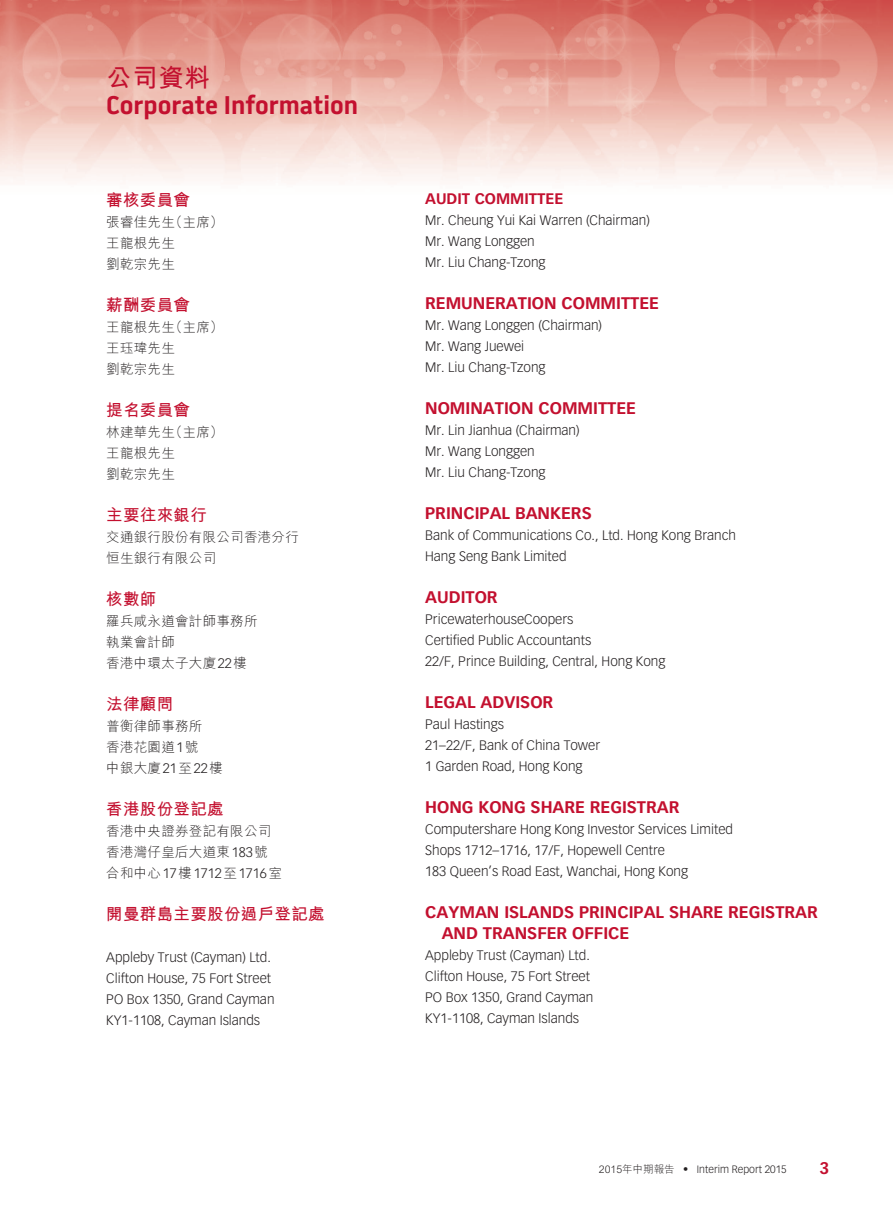
<style>
.page{position:relative;width:893px;height:1212px;background:#fff}
.page>*{position:absolute;margin:0;border:0;box-sizing:border-box;transform-origin:0 0}
.t1{font:700 25.5px "Battersea";color:#c3102f}
.t2{font:700 25.5px "M Hei HK";color:#c3102f}
._01_H1_E{font:700 16.5px "Vectora LT Std";color:#c3102f}
._001_H1_C{font:700 16.5px "M Hei HK";letter-spacing:.02em;color:#c3102f}
._02_H2_E{font:700 15px "Vectora LT Std";color:#c3102f}
._00_txt_E{font:300 13.5px "Vectora LT Std";color:#231f20}
._000_txt_C{font:300 13.5px "M Hei HK";letter-spacing:.02em;color:#231f20}
._000_txt_C-2{font:300 13.5px "Vectora LT Std";color:#231f20}
.t3{font:300 10.5px "Vectora LT Std";color:#231f20}
.s1{font-family:"Vectora LT Std"}
.s2{font-family:"M Hei HK"}
</style>
<div class="page">
<img style="left:0;top:0;width:893px;height:184px">
<p class="t2" style="left:106px;top:59px;width:105px">公司資料</p>
<p class="t1" style="left:106px;top:89px;width:253px">Corporate Information</p>
<p class="_001_H1_C" style="left:106px;top:188px;width:85px">審核委員會</p>
<p class="_000_txt_C" style="left:106px;top:215px;width:119px">張睿佳先生（主席）</p>
<p class="_000_txt_C" style="left:106px;top:236px;width:70px">王龍根先生</p>
<p class="_000_txt_C" style="left:106px;top:257px;width:70px">劉乾宗先生</p>
<p class="_001_H1_C" style="left:106px;top:293px;width:85px">薪酬委員會</p>
<p class="_000_txt_C" style="left:106px;top:320px;width:119px">王龍根先生（主席）</p>
<p class="_000_txt_C" style="left:106px;top:341px;width:70px">王珏瑋先生</p>
<p class="_000_txt_C" style="left:106px;top:362px;width:70px">劉乾宗先生</p>
<p class="_001_H1_C" style="left:106px;top:398px;width:85px">提名委員會</p>
<p class="_000_txt_C" style="left:106px;top:425px;width:119px">林建華先生（主席）</p>
<p class="_000_txt_C" style="left:106px;top:446px;width:70px">王龍根先生</p>
<p class="_000_txt_C" style="left:106px;top:467px;width:70px">劉乾宗先生</p>
<p class="_001_H1_C" style="left:106px;top:503px;width:102px">主要往來銀行</p>
<p class="_000_txt_C" style="left:106px;top:530px;width:194px">交通銀行股份有限公司香港分行</p>
<p class="_000_txt_C" style="left:106px;top:551px;width:111px">恒生銀行有限公司</p>
<p class="_001_H1_C" style="left:106px;top:587px;width:52px">核數師</p>
<p class="_000_txt_C" style="left:106px;top:614px;width:153px">羅兵咸永道會計師事務所</p>
<p class="_000_txt_C" style="left:106px;top:635px;width:70px">執業會計師</p>
<p class="_000_txt_C" style="left:106px;top:656px;width:142px">香港中環太子大廈<span class="s1">22</span>樓</p>
<p class="_001_H1_C" style="left:106px;top:692px;width:68px">法律顧問</p>
<p class="_000_txt_C" style="left:106px;top:719px;width:98px">普衡律師事務所</p>
<p class="_000_txt_C" style="left:106px;top:740px;width:94px">香港花園道<span class="s1">1</span>號</p>
<p class="_000_txt_C" style="left:106px;top:761px;width:118px">中銀大廈<span class="s1">21</span>至<span class="s1">22</span>樓</p>
<p class="_001_H1_C" style="left:106px;top:797px;width:119px">香港股份登記處</p>
<p class="_000_txt_C" style="left:106px;top:824px;width:166px">香港中央證券登記有限公司</p>
<p class="_000_txt_C" style="left:106px;top:845px;width:163px">香港灣仔皇后大道東<span class="s1">183</span>號</p>
<p class="_000_txt_C-2" style="left:106px;top:865px;width:177px"><span class="s2">合和中心</span>17<span class="s2">樓</span>1712<span class="s2">至</span>1716<span class="s2">室</span></p>
<p class="_001_H1_C" style="left:106px;top:902px;width:220px">開曼群島主要股份過戶登記處</p>
<p class="_000_txt_C-2" style="left:106px;top:949px;width:166px">Appleby Trust (Cayman) Ltd.</p>
<p class="_000_txt_C-2" style="left:106px;top:970px;width:166px">Clifton House, 75 Fort Street</p>
<p class="_000_txt_C-2" style="left:106px;top:991px;width:170px">PO Box 1350, Grand Cayman</p>
<p class="_000_txt_C-2" style="left:106px;top:1012px;width:155px">KY1-1108, Cayman Islands</p>
<p class="_02_H2_E" style="left:425px;top:189px;width:140px">AUDIT COMMITTEE</p>
<p class="_00_txt_E" style="left:425px;top:212px;width:226px">Mr. Cheung Yui Kai Warren (Chairman)</p>
<p class="_00_txt_E" style="left:425px;top:233px;width:111px">Mr. Wang Longgen</p>
<p class="_00_txt_E" style="left:425px;top:254px;width:122px">Mr. Liu Chang-Tzong</p>
<p class="_01_H1_E" style="left:425px;top:293px;width:235px">REMUNERATION COMMITTEE</p>
<p class="_00_txt_E" style="left:425px;top:317px;width:178px">Mr. Wang Longgen (Chairman)</p>
<p class="_00_txt_E" style="left:425px;top:338px;width:101px">Mr. Wang Juewei</p>
<p class="_00_txt_E" style="left:425px;top:359px;width:122px">Mr. Liu Chang-Tzong</p>
<p class="_01_H1_E" style="left:425px;top:398px;width:212px">NOMINATION COMMITTEE</p>
<p class="_00_txt_E" style="left:425px;top:422px;width:156px">Mr. Lin Jianhua (Chairman)</p>
<p class="_00_txt_E" style="left:425px;top:443px;width:111px">Mr. Wang Longgen</p>
<p class="_00_txt_E" style="left:425px;top:464px;width:122px">Mr. Liu Chang-Tzong</p>
<p class="_01_H1_E" style="left:425px;top:503px;width:168px">PRINCIPAL BANKERS</p>
<p class="_00_txt_E" style="left:425px;top:527px;width:312px">Bank of Communications Co., Ltd. Hong Kong Branch</p>
<p class="_00_txt_E" style="left:425px;top:548px;width:143px">Hang Seng Bank Limited</p>
<p class="_01_H1_E" style="left:425px;top:587px;width:74px">AUDITOR</p>
<p class="_00_txt_E" style="left:425px;top:611px;width:150px">PricewaterhouseCoopers</p>
<p class="_00_txt_E" style="left:425px;top:632px;width:168px">Certified Public Accountants</p>
<p class="_00_txt_E" style="left:425px;top:653px;width:242px">22/F, Prince Building, Central, Hong Kong</p>
<p class="_01_H1_E" style="left:425px;top:692px;width:130px">LEGAL ADVISOR</p>
<p class="_00_txt_E" style="left:425px;top:716px;width:80px">Paul Hastings</p>
<p class="_00_txt_E" style="left:425px;top:737px;width:176px">21–22/F, Bank of China Tower</p>
<p class="_00_txt_E" style="left:425px;top:758px;width:159px">1 Garden Road, Hong Kong</p>
<p class="_01_H1_E" style="left:425px;top:797px;width:256px">HONG KONG SHARE REGISTRAR</p>
<p class="_00_txt_E" style="left:425px;top:821px;width:309px">Computershare Hong Kong Investor Services Limited</p>
<p class="_00_txt_E" style="left:425px;top:842px;width:241px">Shops 1712–1716, 17/F, Hopewell Centre</p>
<p class="_00_txt_E" style="left:425px;top:863px;width:264px">183 Queen’s Road East, Wanchai, Hong Kong</p>
<p class="_01_H1_E" style="left:425px;top:902px;width:394px">CAYMAN ISLANDS PRINCIPAL SHARE REGISTRAR</p>
<p class="_01_H1_E" style="left:442px;top:923px;width:189px">AND TRANSFER OFFICE</p>
<p class="_00_txt_E" style="left:425px;top:947px;width:166px">Appleby Trust (Cayman) Ltd.</p>
<p class="_00_txt_E" style="left:425px;top:968px;width:166px">Clifton House, 75 Fort Street</p>
<p class="_00_txt_E" style="left:425px;top:989px;width:170px">PO Box 1350, Grand Cayman</p>
<p class="_00_txt_E" style="left:425px;top:1010px;width:155px">KY1-1108, Cayman Islands</p>
<p class="t3" style="left:599px;top:1163px;width:189px"><span class="s2">2015年中期報告 •</span> Interim Report 2015</p>
<p class="_01_H1_E" style="left:819px;top:1158px;width:11px">3</p>
</div>
